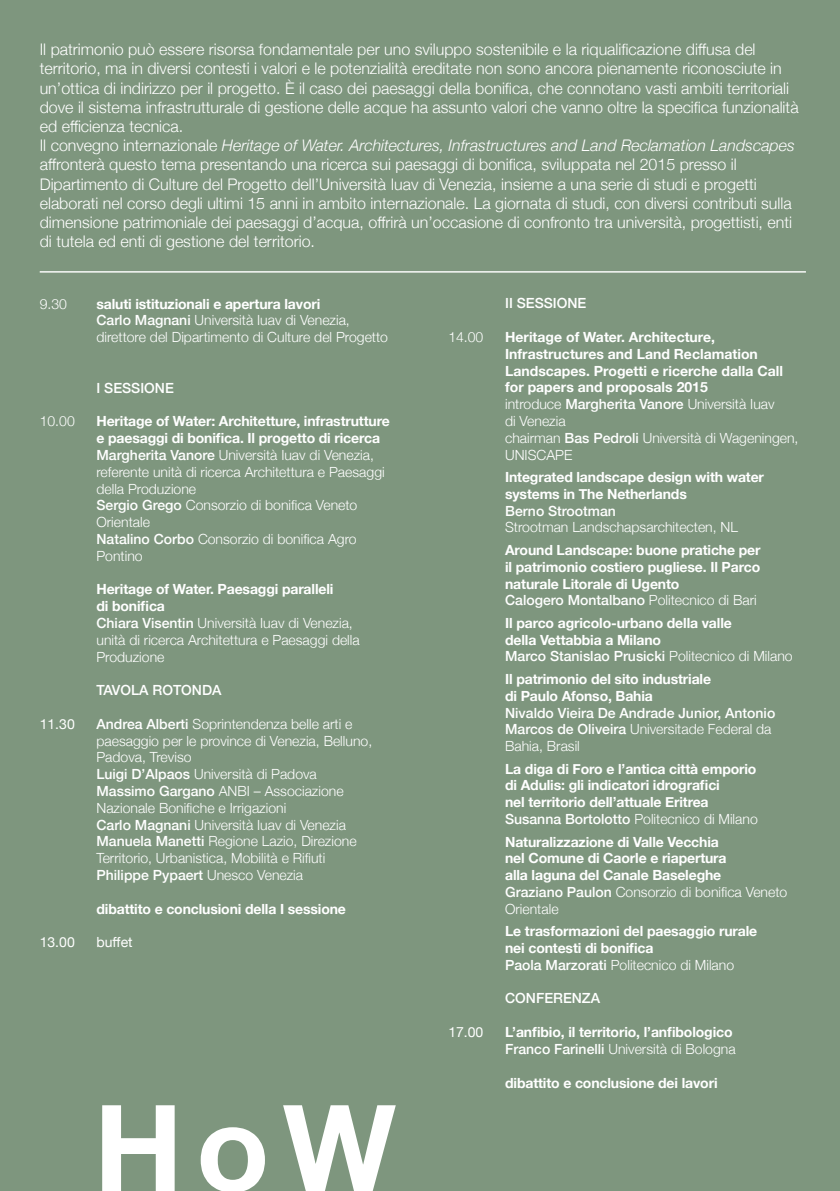
<style>
.page{position:relative;width:840px;height:1191px;background:#fff}
.page>*{position:absolute;margin:0;border:0;box-sizing:border-box;transform-origin:0 0}
.t1{font:700 120px "Helvetica Neue";color:#fff}
.t2{font:300 16px/19.2px "Helvetica Neue";color:#fff}
.t3{font:300 14px/16.8px "Helvetica Neue";color:#fff}
.t4{font:700 14px/16.8px "Helvetica Neue";letter-spacing:-.01em;color:#fff}
.t5{font:500 14px/16.8px "Helvetica Neue";color:#fff}
.t6{font:14px "Helvetica Neue";color:#fff}
.s1{font-style:italic}
.s2{font-weight:500}
.s3{font-weight:300}
</style>
<div class="page">
<div style="left:0;top:0;width:839px;height:1191px;background:#7e967e"></div>
<hr style="left:40px;top:271px;width:765px;height:1px;background:#fff">
<p class="t2" style="left:40px;top:39px;width:760px">Il patrimonio può essere risorsa fondamentale per uno sviluppo sostenibile e la riqualificazione diffusa del territorio, ma in diversi contesti i valori e le potenzialità ereditate non sono ancora pienamente riconosciute in un’ottica di indirizzo per il progetto. È il caso dei paesaggi della bonifica, che connotano vasti ambiti territoriali dove il sistema infrastrutturale di gestione delle acque ha assunto valori che vanno oltre la specifica funzionalità ed efficienza tecnica.</p>
<p class="t2" style="left:40px;top:135px;width:756px">Il convegno internazionale <span class="s1">Heritage of Water. Architectures, Infrastructures and Land Reclamation Landscapes </span>affronterà questo tema presentando una ricerca sui paesaggi di bonifica, sviluppata nel 2015 presso il Dipartimento di Culture del Progetto dell’Università Iuav di Venezia, insieme a una serie di studi e progetti elaborati nel corso degli ultimi 15 anni in ambito internazionale. La giornata di studi, con diversi contributi sulla dimensione patrimoniale dei paesaggi d’acqua, offrirà un’occasione di confronto tra università, progettisti, enti di tutela ed enti di gestione del territorio.</p>
<p class="t3" style="left:40px;top:294px;width:29px">9.30</p>
<p class="t4" style="left:96px;top:296px;width:225px">saluti istituzionali e apertura lavori</p>
<p class="t3" style="left:96px;top:311px;width:255px"><span class="s2">Carlo Magnani</span> Università Iuav di Venezia,</p>
<p class="t3" style="left:96px;top:328px;width:293px">direttore del Dipartimento di Culture del Progetto</p>
<p class="t5" style="left:96px;top:379px;width:79px">I SESSIONE</p>
<p class="t3" style="left:40px;top:412px;width:37px">10.00</p>
<p class="t4" style="left:96px;top:413px;width:295px">Heritage of Water: Architetture, infrastrutture e paesaggi di bonifica. Il progetto di ricerca</p>
<p class="t3" style="left:96px;top:446px;width:289px"><span class="s2">Margherita Vanore</span> Università Iuav di Venezia, referente unità di ricerca Architettura e Paesaggi della Produzione</p>
<p class="t3" style="left:96px;top:496px;width:262px"><span class="s2">Sergio Grego</span> Consorzio di bonifica Veneto<br>Orientale</p>
<p class="t3" style="left:96px;top:530px;width:261px"><span class="s2">Natalino Corbo</span> Consorzio di bonifica Agro<br>Pontino</p>
<p class="t4" style="left:96px;top:581px;width:238px">Heritage of Water. Paesaggi paralleli</p>
<p class="t4" style="left:96px;top:598px;width:70px">di bonifica</p>
<p class="t3" style="left:96px;top:614px;width:265px"><span class="s2">Chiara Visentin</span> Università Iuav di Venezia, unità di ricerca Architettura e Paesaggi della<br>Produzione</p>
<p class="t5" style="left:96px;top:681px;width:126px">TAVOLA ROTONDA</p>
<p class="t6" style="left:40px;top:713px;width:37px">11.30</p>
<p class="t3" style="left:96px;top:714px;width:277px"><span class="s2">Andrea Alberti</span> Soprintendenza belle arti e paesaggio per le province di Venezia, Belluno,<br>Padova, Treviso</p>
<p class="t3" style="left:96px;top:765px;width:222px"><span class="s2">Luigi D’Alpaos</span> Università di Padova</p>
<p class="t3" style="left:96px;top:782px;width:248px"><span class="s2">Massimo Gargano</span> ANBI – Associazione<br>Nazionale Bonifiche e Irrigazioni</p>
<p class="t3" style="left:96px;top:815px;width:251px"><span class="s2">Carlo Magnani</span> Università Iuav di Venezia</p>
<p class="t3" style="left:96px;top:832px;width:261px"><span class="s2">Manuela Manetti</span> Regione Lazio, Direzione<br>Territorio, Urbanistica, Mobilità e Rifiuti</p>
<p class="t5" style="left:96px;top:866px;width:208px">Philippe Pypaert <span class="s3">Unesco Venezia</span></p>
<p class="t4" style="left:96px;top:900px;width:251px">dibattito e conclusioni della I sessione</p>
<p class="t6" style="left:40px;top:932px;width:37px">13.00</p>
<p class="t6" style="left:96px;top:932px;width:38px">buffet</p>
<p class="t1" style="left:94px;top:1054px;width:303px">HoW</p>
<p class="t5" style="left:505px;top:294px;width:83px">II SESSIONE</p>
<p class="t3" style="left:448px;top:328px;width:37px">14.00</p>
<p class="t4" style="left:505px;top:329px;width:279px">Heritage of Water. Architecture, Infrastructures and Land Reclamation Landscapes. Progetti e ricerche dalla Call for papers and proposals 2015</p>
<p class="t3" style="left:505px;top:395px;width:271px">introduce <span class="s2">Margherita Vanore</span> Università Iuav</p>
<p class="t3" style="left:505px;top:412px;width:62px">di Venezia</p>
<p class="t3" style="left:505px;top:428px;width:295px">chairman <span class="s2">Bas Pedroli</span> Università di Wageningen,<br>UNISCAPE</p>
<p class="t4" style="left:505px;top:469px;width:260px">Integrated landscape design with water systems in The Netherlands</p>
<p class="t5" style="left:505px;top:502px;width:112px">Berno Strootman</p>
<p class="t3" style="left:505px;top:518px;width:234px">Strootman Landschapsarchitecten, NL</p>
<p class="t4" style="left:505px;top:542px;width:257px;text-align:justify">Around Landscape: buone pratiche per il patrimonio costiero pugliese. Il Parco naturale Litorale di Ugento</p>
<p class="t5" style="left:505px;top:591px;width:253px">Calogero Montalbano <span class="s3">Politecnico di Bari</span></p>
<p class="t4" style="left:505px;top:615px;width:228px">Il parco agricolo-urbano della valle</p>
<p class="t4" style="left:505px;top:631px;width:157px">della Vettabbia a Milano</p>
<p class="t5" style="left:505px;top:647px;width:289px">Marco Stanislao Prusicki <span class="s3">Politecnico di Milano</span></p>
<p class="t4" style="left:505px;top:671px;width:207px">Il patrimonio del sito industriale</p>
<p class="t4" style="left:505px;top:687px;width:149px">di Paulo Afonso, Bahia</p>
<p class="t5" style="left:505px;top:703px;width:271px">Nivaldo Vieira De Andrade Junior, Antonio<br>Marcos de Oliveira <span class="s3">Universitade Federal da<br>Bahia, Brasil</span></p>
<p class="t4" style="left:505px;top:760px;width:253px">La diga di Foro e l’antica città emporio</p>
<p class="t4" style="left:505px;top:777px;width:216px">di Adulis: gli indicatori idrografici</p>
<p class="t4" style="left:505px;top:794px;width:205px">nel territorio dell’attuale Eritrea</p>
<p class="t3" style="left:505px;top:810px;width:254px"><span class="s2">Susanna Bortolotto</span> Politecnico di Milano</p>
<p class="t4" style="left:505px;top:833px;width:215px">Naturalizzazione di Valle Vecchia</p>
<p class="t4" style="left:505px;top:850px;width:223px">nel Comune di Caorle e riapertura</p>
<p class="t4" style="left:505px;top:867px;width:217px">alla laguna del Canale Baseleghe</p>
<p class="t3" style="left:505px;top:882px;width:283px"><span class="s2">Graziano Paulon</span> Consorzio di bonifica Veneto<br>Orientale</p>
<p class="t4" style="left:505px;top:923px;width:253px">Le trasformazioni del paesaggio rurale</p>
<p class="t4" style="left:505px;top:940px;width:150px">nei contesti di bonifica</p>
<p class="t3" style="left:505px;top:955px;width:230px"><span class="s2">Paola Marzorati</span> Politecnico di Milano</p>
<p class="t5" style="left:505px;top:989px;width:96px">CONFERENZA</p>
<p class="t6" style="left:448px;top:1022px;width:37px">17.00</p>
<p class="t4" style="left:505px;top:1024px;width:229px">L’anfibio, il territorio, l’anfibologico</p>
<p class="t3" style="left:505px;top:1039px;width:232px"><span class="s2">Franco Farinelli</span> Università di Bologna</p>
<p class="t4" style="left:505px;top:1074px;width:214px">dibattito e conclusione dei lavori</p>
</div>
